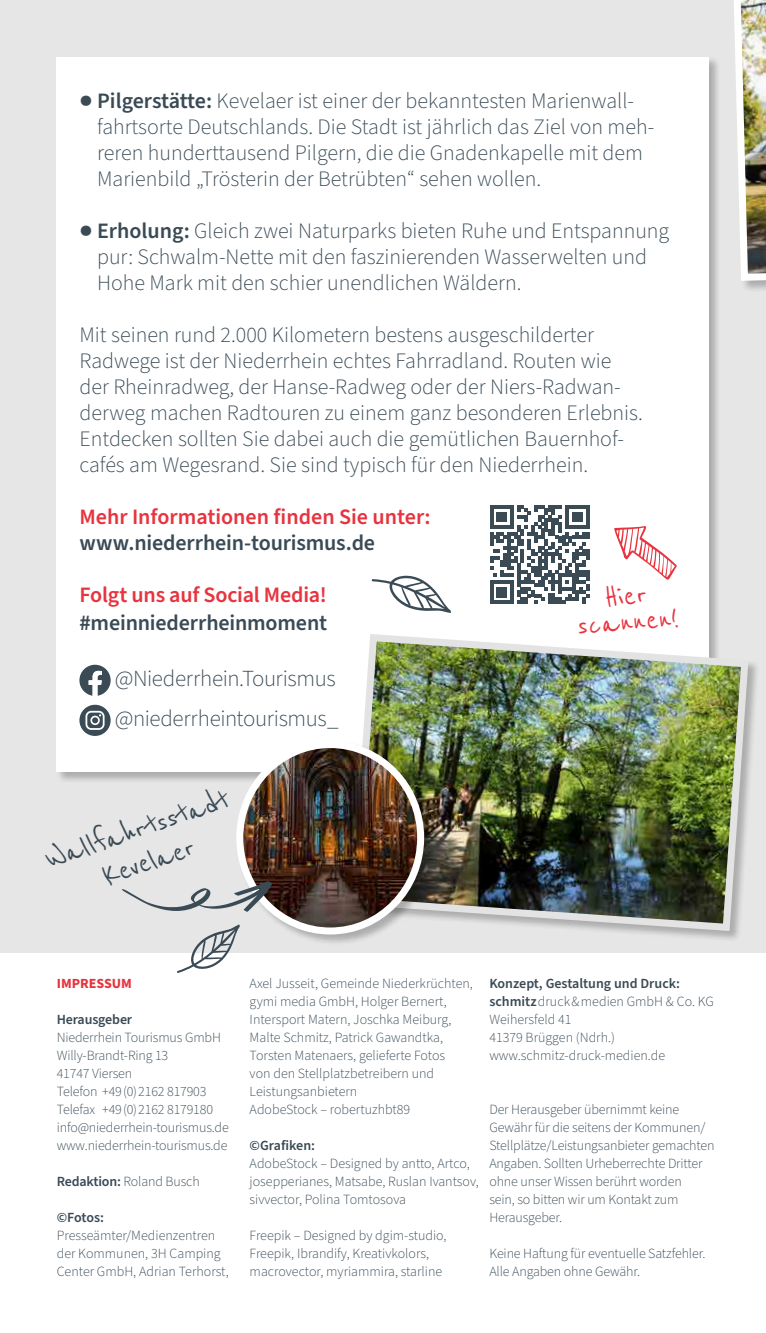
<style>
.page{position:relative;width:766px;height:1333px;background:#fff}
.page>*{position:absolute;margin:0;border:0;box-sizing:border-box;transform-origin:0 0}
.t1{font:36px/34px "Reenie Beanie";color:#3a4b56;text-align:center}
.t2{font:36px/26px "Reenie Beanie";color:#e7343f;text-align:center}
.t3{font:300 23px/40px "Source Sans Pro";letter-spacing:-.02em;color:#3a4b56}
.t4{font:300 22px/26px "Source Sans Pro";color:#3a4b56}
.t5{font:600 22px "Source Sans Pro";color:#e7343f}
.t6{font:600 22px "Source Sans Pro";letter-spacing:-.005em;color:#3a4b56}
.t7{font:300 14px/18px "Source Sans Pro";letter-spacing:-.01em;color:#3a4b56}
.t8{font:600 14px "Source Sans Pro";letter-spacing:-.01em;color:#3a4b56}
.t9{font:700 14px "Source Sans Pro";color:#e7343f}
.s1{font-weight:600}
</style>
<div class="page">
<div style="left:0;top:0;width:765px;height:952px;background:#e6e6e6"></div>
<div style="left:56px;top:56px;width:665px;height:727px;background:#000;opacity:.25"></div>
<div style="left:57px;top:57px;width:652px;height:714px;background:#fff"></div>
<svg style="left:176px;top:926px;width:64px;height:47px"></svg>
<div style="left:732px;top:0;width:33px;height:292px;background:#000;opacity:.25"></div>
<img style="left:732px;top:0;width:33px;height:284px">
<svg style="left:79px;top:664px;width:32px;height:32px"></svg>
<svg style="left:79px;top:704px;width:32px;height:32px"></svg>
<svg style="left:85px;top:710px;width:19px;height:19px"></svg>
<svg style="left:614px;top:526px;width:62px;height:53px"></svg>
<svg style="left:490px;top:505px;width:99px;height:99px"></svg>
<div style="left:351px;top:634px;width:408px;height:308px;background:#000;opacity:.25"></div>
<img style="left:351px;top:630px;width:401px;height:304px">
<div style="left:236px;top:740px;width:200px;height:206px;background:#000;opacity:.25"></div>
<img style="left:240px;top:745px;width:180px;height:184px">
<div style="left:236px;top:741px;width:188px;height:193px;border:7px solid #fff;border-radius:50%"></div>
<svg style="left:122px;top:881px;width:150px;height:30px"></svg>
<svg style="left:371px;top:575px;width:80px;height:38px"></svg>
<p class="t4" style="left:97px;top:88px;width:558px;text-indent:-18px"><span class="s1">● Pilgerstätte:</span> Kevelaer ist einer der bekanntesten Marienwall&shy;fahrtsorte Deutschlands. Die Stadt ist jährlich das Ziel von meh&shy;reren hunderttausend Pilgern, die die Gnadenkapelle mit dem Marienbild „Trösterin der Betrübten“ sehen wollen.</p>
<h3 class="t4" style="left:97px;top:218px;width:573px;text-indent:-18px"><span class="s1">● Erholung:</span> Gleich zwei Naturparks bieten Ruhe und Entspannung pur: Schwalm-Nette mit den faszinierenden Wasserwelten und<br>Hohe Mark mit den schier unendlichen Wäldern.</h3>
<p class="t4" style="left:79px;top:322px;width:564px">Mit seinen rund 2.000 Kilometern bestens ausgeschilderter Radwege ist der Niederrhein echtes Fahrradland. Routen wie der Rheinradweg, der Hanse-Radweg oder der Niers-Radwan&shy;derweg machen Radtouren zu einem ganz besonderen Erlebnis.<br>Entdecken sollten Sie dabei auch die gemütlichen Bauernhof&shy;cafés am Wegesrand. Sie sind typisch für den Niederrhein.</p>
<h3 class="t5" style="left:79px;top:502px;width:353px">Mehr Informationen finden Sie unter:</h3>
<h3 class="t6" style="left:79px;top:528px;width:297px">www.niederrhein-tourismus.de</h3>
<h3 class="t5" style="left:79px;top:580px;width:249px">Folgt uns auf Social Media!</h3>
<h3 class="t6" style="left:79px;top:608px;width:249px">#meinniederrheinmoment</h3>
<h2 class="t3" style="left:115px;top:659px;width:225px">@Niederrhein.Tourismus @niederrheintourismus_</h2>
<h1 class="t2" style="left:573px;top:587px;width:104px;rotate:-5deg">Hier scannen!</h1>
<h1 class="t1" style="left:42px;top:845px;width:194px;rotate:-19deg">Wallfahrtsstadt<br>Kevelaer</h1>
<p class="t9" style="left:57px;top:973px;width:77px">IMPRESSUM</p>
<p class="t8" style="left:57px;top:1009px;width:77px">Herausgeber</p>
<p class="t7" style="left:57px;top:1028px;width:173px">Niederrhein Tourismus GmbH<br>Willy-Brandt-Ring 13<br>41747 Viersen<br>Telefon +49 (0) 2162 817903<br>Telefax +49 (0) 2162 8179180 info@niederrhein-tourismus.de www.niederrhein-tourismus.de</p>
<p class="t7" style="left:57px;top:1172px;width:144px"><span class="s1">Redaktion:</span> Roland Busch</p>
<p class="t8" style="left:57px;top:1207px;width:49px">©Fotos:</p>
<p class="t7" style="left:57px;top:1226px;width:173px">Presseämter/Medienzentren der Kommunen, 3H Camping<br>Center GmbH, Adrian Terhorst,</p>
<p class="t7" style="left:249px;top:974px;width:225px">Axel Jusseit, Gemeinde Niederkrüchten, gymi media GmbH, Holger Bernert, Intersport Matern, Joschka Meiburg, Malte Schmitz, Patrick Gawandtka, Torsten Matenaers, gelieferte Fotos<br>von den Stellplatzbetreibern und Leistungsanbietern<br>AdobeStock – robertuzhbt89</p>
<p class="t8" style="left:249px;top:1136px;width:67px">©Grafiken:</p>
<p class="t7" style="left:249px;top:1154px;width:231px">AdobeStock – Designed by antto, Artco, josepperianes, Matsabe, Ruslan Ivantsov, sivvector, Polina Tomtosova</p>
<p class="t7" style="left:249px;top:1226px;width:198px">Freepik – Designed by dgim-studio,<br>Freepik, Ibrandify, Kreativkolors, macrovector, myriammira, starline</p>
<p class="t7" style="left:489px;top:974px;width:226px"><span class="s1">Konzept, Gestaltung und Druck: schmitz</span> druck &amp; medien GmbH &amp; Co. KG<br>Weihersfeld 41<br>41379 Brüggen (Ndrh.) www.schmitz-druck-medien.de</p>
<p class="t7" style="left:489px;top:1100px;width:227px">Der Herausgeber übernimmt keine Gewähr für die seitens der Kommunen/ Stellplätze/Leistungsanbieter gemachten Angaben. Sollten Urheberrechte Dritter ohne unser Wissen berührt worden<br>sein, so bitten wir um Kontakt zum Herausgeber.</p>
<p class="t7" style="left:489px;top:1244px;width:217px">Keine Haftung für eventuelle Satzfehler.<br>Alle Angaben ohne Gewähr.</p>
</div>
